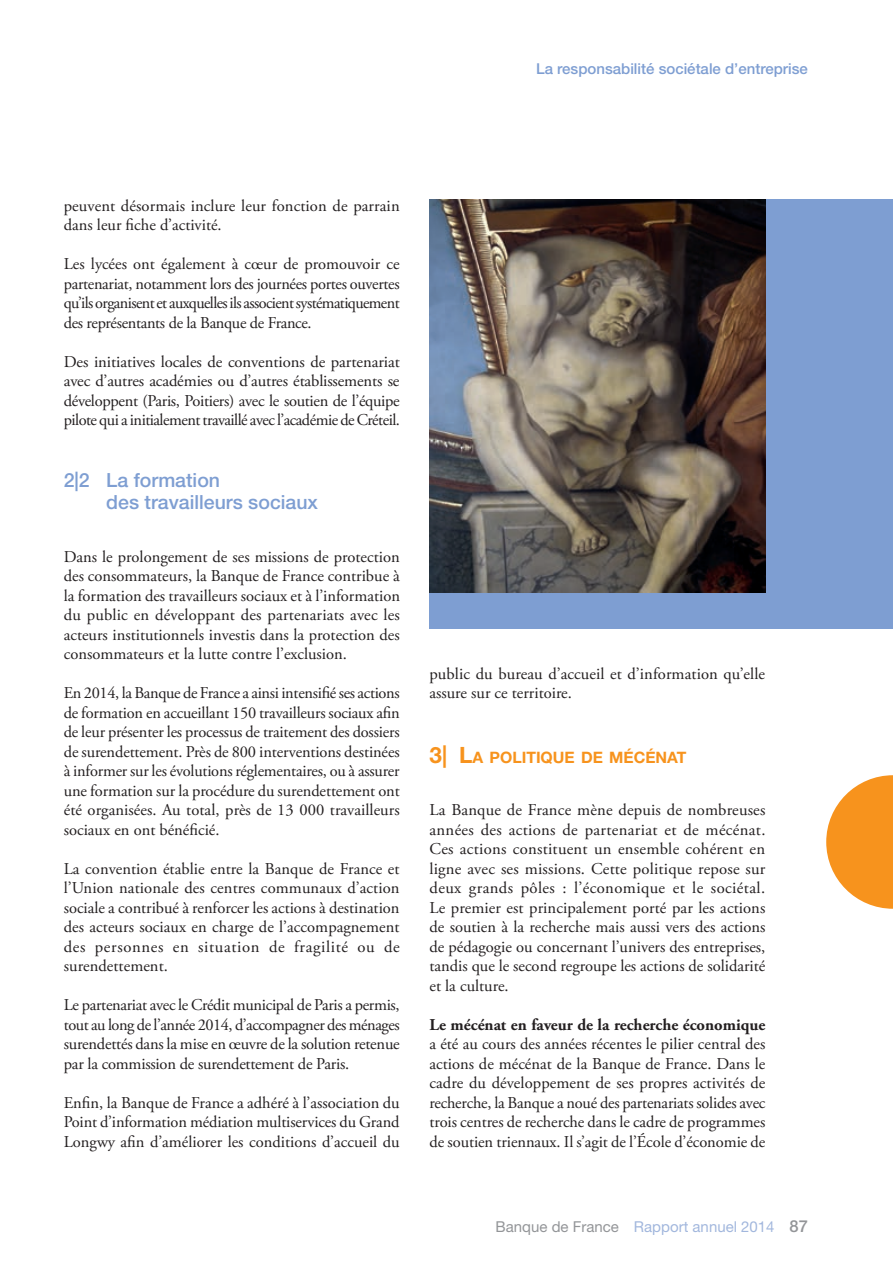
<style>
.page{position:relative;width:893px;height:1263px;background:#fff}
.page>*{position:absolute;margin:0;border:0;box-sizing:border-box;transform-origin:0 0}
.t1{font:500 19.5px/22.5px "Helvetica Neue LT Std";color:#7e9ed2}
.t2{font:16.5px/19.5px "Adobe Garamond Pro";color:#231f20;text-align:justify}
.t3{font:700 16.5px "Adobe Garamond Pro";color:#231f20}
.t4{font:700 15.75px "Helvetica Neue LT Std";color:#f7931d}
.t5{font:500 15px "Helvetica Neue LT Std";color:#7e9ed2}
.t6{font:15px "Helvetica Neue LT Std";color:#a2b7dd}
.s1{font-size:22.5px}
.s2{color:#939598}
.s3{font-weight:500;font-size:16.5px;color:#939598}
</style>
<div class="page">
<svg style="left:826px;top:775px;width:67px;height:134px"></svg>
<div style="left:429px;top:199px;width:464px;height:429px;background:#7e9ed2"></div>
<img style="left:429px;top:199px;width:336px;height:393px">
<p class="t5" style="left:536px;top:60px;width:273px">La responsabilité sociétale d’entreprise</p>
<p class="t2" style="left:64px;top:196px;width:337px">peuvent désormais inclure leur fonction de parrain dans leur fiche d’activité.</p>
<p class="t2" style="left:64px;top:255px;width:337px">Les lycées ont également à cœur de promouvoir ce partenariat, notamment lors des journées portes ouvertes qu’ilsorganisentet auxquellesils associentsystématiquement des représentants de la Banque de France.</p>
<p class="t2" style="left:64px;top:352px;width:338px">Des initiatives locales de conventions de partenariat avec d’autres académies ou d’autres établissements se développent (Paris, Poitiers) avec le soutien de l’équipe pilote qui a initialement travaillé avec l’académie de Créteil.</p>
<p class="t1" style="left:106px;top:468px;width:213px;text-indent:-43px">2|2 La formation<br>des travailleurs sociaux</p>
<p class="t2" style="left:64px;top:547px;width:338px">Dans le prolongement de ses missions de protection des consommateurs, la Banque de France contribue à la formation des travailleurs sociaux et à l’information du public en développant des partenariats avec les acteurs institutionnels investis dans la protection des consommateurs et la lutte contre l’exclusion.</p>
<p class="t2" style="left:64px;top:684px;width:338px">En 2014, la Banque de France a ainsi intensifié ses actions de formation en accueillant 150 travailleurs sociaux afin de leur présenter les processus de traitement des dossiers de surendettement. Près de 800 interventions destinées à informer sur les évolutions réglementaires, ou à assurer une formation sur la procédure du surendettement ont été organisées. Au total, près de 13 000 travailleurs sociaux en ont bénéficié.</p>
<p class="t2" style="left:64px;top:859px;width:337px">La convention établie entre la Banque de France et l’Union nationale des centres communaux d’action sociale a contribué à renforcer les actions à destination des acteurs sociaux en charge de l’accompagnement des personnes en situation de fragilité ou de surendettement.</p>
<p class="t2" style="left:64px;top:996px;width:337px">Le partenariat avec le Crédit municipal de Paris a permis, tout au long de l’année 2014, d’accompagner des ménages surendettés dans la mise en œuvre de la solution retenue par la commission de surendettement de Paris.</p>
<p class="t2" style="left:64px;top:1093px;width:337px">Enfin, la Banque de France a adhéré à l’association du Point d’information médiation multiservices du Grand Longwy afin d’améliorer les conditions d’accueil du</p>
<p class="t2" style="left:429px;top:664px;width:337px">public du bureau d’accueil et d’information qu’elle assure sur ce territoire.</p>
<p class="t4" style="left:429px;top:747px;width:258px"><span class="s1">3| L</span>A POLITIQUE DE MÉCÉNAT</p>
<p class="t2" style="left:429px;top:801px;width:338px">La Banque de France mène depuis de nombreuses années des actions de partenariat et de mécénat.<br>Ces actions constituent un ensemble cohérent en ligne avec ses missions. Cette politique repose sur deux grands pôles : l’économique et le sociétal.<br>Le premier est principalement porté par les actions de soutien à la recherche mais aussi vers des actions de pédagogie ou concernant l’univers des entreprises, tandis que le second regroupe les actions de solidarité et la culture.</p>
<p class="t3" style="left:429px;top:1015px;width:337px">Le mécénat en faveur de la recherche économique</p>
<p class="t2" style="left:429px;top:1035px;width:337px">a été au cours des années récentes le pilier central des actions de mécénat de la Banque de France. Dans le cadre du développement de ses propres activités de recherche, la Banque a noué des partenariats solides avec trois centres de recherche dans le cadre de programmes de soutien triennaux. Il s’agit de l’École d’économie de</p>
<p class="t6" style="left:496px;top:1218px;width:314px"><span class="s2">Banque de France</span> Rapport annuel 2014 <span class="s3">87</span></p>
</div>
